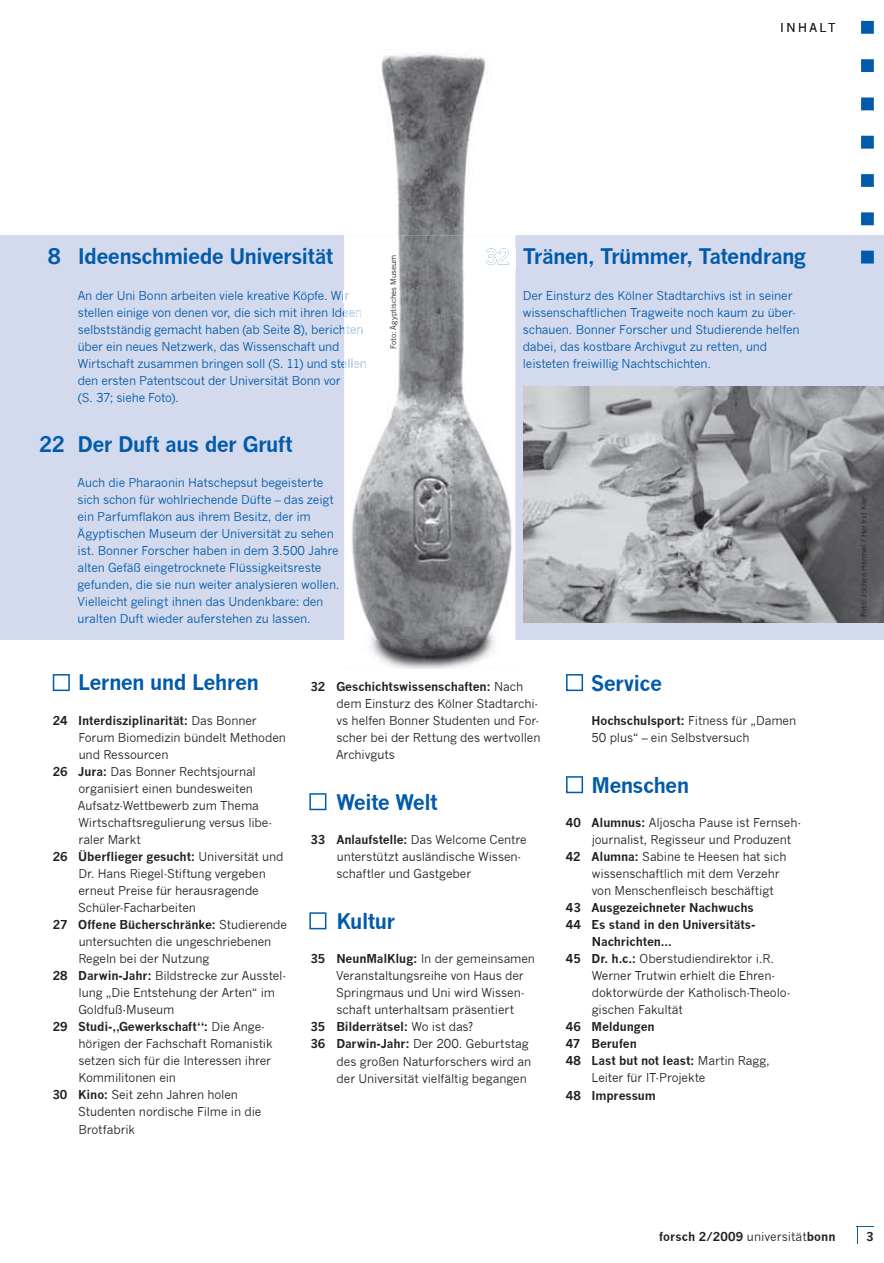
<style>
.page{position:relative;width:884px;height:1263px;background:#fff}
.page>*{position:absolute;margin:0;border:0;box-sizing:border-box;transform-origin:0 0}
.t1{font:700 21px "News Gothic";letter-spacing:-.035em;color:#015aaa}
.t2{font:12px/17px "News Gothic";letter-spacing:-.01em;color:#231f20}
.t3{font:12px/17px "News Gothic";letter-spacing:-.015em;color:#015aaa}
.t4{font:700 12px "News Gothic";letter-spacing:-.01em;color:#231f20}
.t5{font:7.5px "News Gothic";color:#231f20}
.s1{font-weight:400}
.s2{font-weight:700}
</style>
<div class="page">
<div style="left:0;top:236px;width:884px;height:404px;background:#d4daed"></div>
<svg style="left:309px;top:912px;width:17px;height:17px"></svg>
<svg style="left:566px;top:776px;width:17px;height:17px"></svg>
<svg style="left:309px;top:793px;width:17px;height:17px"></svg>
<svg style="left:566px;top:674px;width:17px;height:17px"></svg>
<svg style="left:53px;top:674px;width:17px;height:17px"></svg>
<img style="left:523px;top:386px;width:361px;height:237px">
<img style="left:381px;top:52px;width:105px;height:184px">
<img style="left:344px;top:236px;width:171px;height:432px">
<img style="left:485px;top:248px;width:30px;height:21px">
<svg style="left:344px;top:290px;width:5px;height:12px"></svg>
<img style="left:344px;top:308px;width:18px;height:11px">
<img style="left:344px;top:324px;width:19px;height:12px">
<img style="left:344px;top:358px;width:23px;height:12px">
<svg style="left:861px;top:21px;width:13px;height:13px"></svg>
<svg style="left:861px;top:59px;width:13px;height:13px"></svg>
<svg style="left:861px;top:97px;width:13px;height:13px"></svg>
<svg style="left:861px;top:136px;width:13px;height:13px"></svg>
<svg style="left:861px;top:174px;width:13px;height:13px"></svg>
<svg style="left:861px;top:212px;width:13px;height:13px"></svg>
<svg style="left:861px;top:250px;width:13px;height:13px"></svg>
<svg style="left:856px;top:1226px;width:17px;height:16px"></svg>
<p class="t2" style="left:780px;top:19px;width:57px">INHAlT</p>
<h1 class="t1" style="left:48px;top:244px;width:287px">8 Ideenschmiede Universität</h1>
<p class="t3" style="left:78px;top:287px;width:290px">An der uni Bonn arbeiten viele kreative Köpfe. Wir stellen einige von denen vor, die sich mit ihren Ideen selbstständig gemacht haben (ab seite 8), berichten über ein neues Netzwerk, das Wissenschaft und Wirtschaft zusammen bringen soll (s. 11) und stellen den ersten Patentscout der universität Bonn vor<br>(s. 37; siehe Foto).</p>
<h1 class="t1" style="left:39px;top:431px;width:255px">22 Der Duft aus der Gruft</h1>
<p class="t3" style="left:78px;top:474px;width:264px">Auch die Pharaonin Hatschepsut begeisterte sich schon für wohlriechende Düfte – das zeigt ein Parfumflakon aus ihrem Besitz, der im Ägyptischen Museum der universität zu sehen ist. Bonner Forscher haben in dem 3.500 Jahre alten Gefäß eingetrocknete Flüssigkeitsreste gefunden, die sie nun weiter analysieren wollen.<br>Vielleicht gelingt ihnen das undenkbare: den uralten Duft wieder auferstehen zu lassen.</p>
<p class="t5" style="left:389px;top:349px;width:96px;rotate:-90deg">Foto: Ägyptisches Museum</p>
<h1 class="t1" style="left:484px;top:244px;width:323px">32 Tränen, Trümmer, Tatendrang</h1>
<p class="t3" style="left:523px;top:287px;width:278px">Der einsturz des Kölner stadtarchivs ist in seiner wissenschaftlichen Tragweite noch kaum zu über&shy;schauen. Bonner Forscher und studierende helfen dabei, das kostbare Archivgut zu retten, und leisteten freiwillig Nachtschichten.</p>
<h1 class="t1" style="left:78px;top:669px;width:182px">Lernen und Lehren</h1>
<p class="t4" style="left:53px;top:713px;width:205px">24 Interdisziplinarität: <span class="s1">Das Bonner</span></p>
<p class="t2" style="left:78px;top:729px;width:209px">Forum Biomedizin bündelt Methoden</p>
<p class="t2" style="left:79px;top:746px;width:91px">und Ressourcen</p>
<p class="t2" style="left:53px;top:763px;width:205px"><span class="s2">26 Jura:</span> Das Bonner Rechtsjournal</p>
<p class="t2" style="left:79px;top:780px;width:176px">organisiert einen bundesweiten</p>
<p class="t2" style="left:78px;top:797px;width:182px">Aufsatz-Wettbewerb zum Thema</p>
<p class="t2" style="left:78px;top:814px;width:195px">Wirtschaftsregulierung versus libe-</p>
<p class="t2" style="left:78px;top:831px;width:64px">raler Markt</p>
<p class="t4" style="left:53px;top:849px;width:232px">26 Überflieger gesucht: <span class="s1">universität und</span></p>
<p class="t2" style="left:78px;top:865px;width:189px">Dr. Hans Riegel-stiftung vergeben</p>
<p class="t2" style="left:79px;top:882px;width:182px">erneut Preise für herausragende</p>
<p class="t2" style="left:78px;top:899px;width:119px">schüler-Facharbeiten</p>
<p class="t4" style="left:53px;top:917px;width:236px">27 offene Bücherschränke: <span class="s1">studierende</span></p>
<p class="t2" style="left:79px;top:933px;width:194px">untersuchten die ungeschriebenen</p>
<p class="t2" style="left:78px;top:950px;width:132px">Regeln bei der Nutzung</p>
<p class="t2" style="left:53px;top:967px;width:235px"><span class="s2">28 Darwin-Jahr:</span> Bildstrecke zur Ausstel-</p>
<p class="t2" style="left:79px;top:984px;width:198px">lung „Die entstehung der Arten“ im</p>
<p class="t2" style="left:78px;top:1001px;width:98px">Goldfuß-Museum</p>
<p class="t4" style="left:53px;top:1019px;width:214px">29 Studi-„Gewerkschaft“: <span class="s1">Die Ange-</span></p>
<p class="t2" style="left:78px;top:1035px;width:196px">hörigen der Fachschaft Romanistik</p>
<p class="t2" style="left:78px;top:1052px;width:194px">setzen sich für die Interessen ihrer</p>
<p class="t2" style="left:78px;top:1069px;width:99px">Kommilitonen ein</p>
<p class="t2" style="left:52px;top:1086px;width:187px"><span class="s2">30 Kino:</span> seit zehn Jahren holen</p>
<p class="t2" style="left:78px;top:1103px;width:185px">studenten nordische Filme in die</p>
<p class="t2" style="left:78px;top:1120px;width:58px">Brotfabrik</p>
<p class="t2" style="left:336px;top:678px;width:206px;text-indent:-25px"><span class="s2">32 Geschichtswissenschaften:</span> Nach dem einsturz des Kölner stadtarchi&shy;vs helfen Bonner studenten und For&shy;scher bei der Rettung des wertvollen<br>Archivguts</p>
<h1 class="t1" style="left:336px;top:789px;width:103px">Weite Welt</h1>
<p class="t2" style="left:336px;top:831px;width:192px;text-indent:-26px"><span class="s2">33 Anlaufstelle:</span> Das Welcome centre unterstützt ausländische Wissen&shy;schaftler und Gastgeber</p>
<h1 class="t1" style="left:336px;top:908px;width:61px">Kultur</h1>
<p class="t2" style="left:310px;top:950px;width:226px"><span class="s2">35 NeunMalKlug:</span> In der gemeinsamen</p>
<p class="t2" style="left:336px;top:967px;width:189px">Veranstaltungsreihe von Haus der</p>
<p class="t2" style="left:336px;top:984px;width:190px">springmaus und uni wird Wissen-</p>
<p class="t2" style="left:336px;top:1001px;width:179px">schaft unterhaltsam präsentiert</p>
<p class="t4" style="left:310px;top:1019px;width:164px">35 Bilderrätsel: <span class="s1">Wo ist das?</span></p>
<p class="t2" style="left:310px;top:1035px;width:220px"><span class="s2">36 Darwin-Jahr:</span> Der 200. Geburtstag</p>
<p class="t2" style="left:336px;top:1052px;width:196px">des großen Naturforschers wird an</p>
<p class="t2" style="left:336px;top:1069px;width:192px">der universität vielfältig begangen</p>
<h1 class="t1" style="left:591px;top:670px;width:73px">Service</h1>
<p class="t2" style="left:591px;top:712px;width:206px"><span class="s2">Hochschulsport:</span> Fitness für „Damen<br>50 plus“ – ein selbstversuch</p>
<h1 class="t1" style="left:591px;top:772px;width:99px">Menschen</h1>
<p class="t2" style="left:566px;top:814px;width:237px"><span class="s2">40 Alumnus:</span> Aljoscha Pause ist Fernseh-</p>
<p class="t2" style="left:591px;top:831px;width:201px">journalist, Regisseur und Produzent</p>
<p class="t2" style="left:566px;top:848px;width:222px"><span class="s2">42 Alumna:</span> sabine te Heesen hat sich</p>
<p class="t2" style="left:592px;top:865px;width:189px">wissenschaftlich mit dem Verzehr</p>
<p class="t2" style="left:591px;top:882px;width:184px">von Menschenfleisch beschäftigt</p>
<p class="t4" style="left:566px;top:900px;width:189px">43 Ausgezeichneter Nachwuchs</p>
<p class="t4" style="left:566px;top:917px;width:191px">44 Es stand in den Universitäts-</p>
<p class="t4" style="left:592px;top:934px;width:81px">Nachrichten...</p>
<p class="t2" style="left:566px;top:950px;width:210px"><span class="s2">45 Dr. h.c.:</span> oberstudiendirektor i.R.</p>
<p class="t2" style="left:591px;top:967px;width:185px">Werner Trutwin erhielt die ehren-</p>
<p class="t2" style="left:592px;top:984px;width:200px">doktorwürde der Katholisch-Theolo-</p>
<p class="t2" style="left:592px;top:1001px;width:93px">gischen Fakultät</p>
<p class="t4" style="left:566px;top:1019px;width:90px">46 Meldungen</p>
<p class="t4" style="left:566px;top:1036px;width:72px">47 Berufen</p>
<p class="t4" style="left:566px;top:1053px;width:206px">48 Last but not least: <span class="s1">Martin Ragg,</span></p>
<p class="t2" style="left:591px;top:1069px;width:115px">leiter für IT-Projekte</p>
<p class="t4" style="left:566px;top:1087px;width:92px">48 Impressum</p>
<p class="t5" style="left:859px;top:617px;width:123px;rotate:-90deg">Foto: Jochen Hermel / Herfrid Kier</p>
<p class="t4" style="left:659px;top:1228px;width:178px">forsch 2/2009 <span class="s1">universität</span>bonn</p>
<p class="t4" style="left:866px;top:1228px;width:9px">3</p>
</div>
